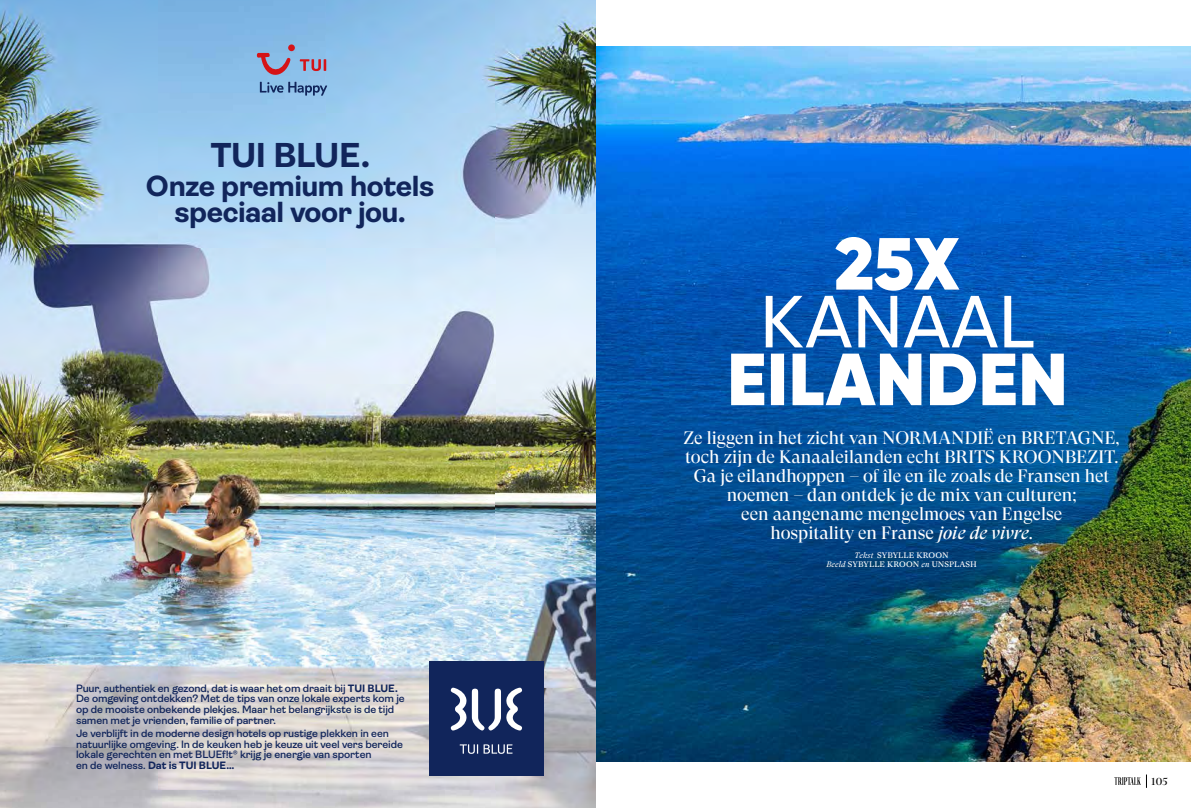
<style>
.page{position:relative;width:1191px;height:808px;background:#fff}
.page>*{position:absolute;margin:0;border:0;box-sizing:border-box;transform-origin:0 0}
.t1{font:700 34.6px "Ambit";letter-spacing:-.015em;color:#11255b}
.t2{font:700 29.1px/26.2px "Ambit";letter-spacing:-.02em;color:#11255b;text-align:center}
.t3{font:18px/19px "GT Super Display";color:#fff;text-align:center}
.t4{font:600 10.7px/10.7px "Ambit";letter-spacing:-.01em;color:#11255b}
.t5{font:10.6px "GT Super Display";color:#000;scale:1.04 1}
.t6{font:8px/9px "GT Super Text";letter-spacing:.02em;color:#fff;text-align:center}
.s1{font-weight:700}
.s2{font-style:italic}
</style>
<div class="page">
<img style="left:595px;top:47px;width:596px;height:714px">
<svg style="left:731px;top:354px;width:332px;height:51px"></svg>
<svg style="left:765px;top:237px;width:268px;height:110px"></svg>
<img style="left:0;top:0;width:595px;height:808px">
<div style="left:288px;top:44px;width:7px;height:7px;background:#d51317;border-radius:50%"></div>
<svg style="left:257px;top:53px;width:70px;height:43px;background:#8a9bc1"></svg>
<div style="left:429px;top:661px;width:114px;height:114px;background:#11255b"></div>
<svg style="left:450px;top:688px;width:72px;height:42px"></svg>
<svg style="left:460px;top:744px;width:52px;height:10px"></svg>
<svg style="left:1146px;top:774px;width:1px;height:14px"></svg>
<svg style="left:1114px;top:777px;width:26px;height:8px"></svg>
<h1 class="t1" style="left:210px;top:136px;width:161px">TUI BLUE.</h1>
<h2 class="t2" style="left:146px;top:173px;width:290px">Onze premium hotels speciaal voor jou.</h2>
<p class="t4" style="left:76px;top:683px;width:330px">Puur, authentiek en gezond, dat is waar het om draait bij <span class="s1">TUI BLUE.<br></span>De omgeving ontdekken? Met de tips van onze lokale experts kom je op de mooiste onbekende plekjes. Maar het belangrijkste is de tijd samen met je vrienden, familie of partner.</p>
<p class="t4" style="left:76px;top:728px;width:328px">Je verblijft in de moderne design hotels op rustige plekken in een natuurlijke omgeving. In de keuken heb je keuze uit veel vers bereide lokale gerechten en met BLUEf!t® krijg je energie van sporten<br>en de welness. <span class="s1">Dat is TUI BLUE…</span></p>
<p class="t3" style="left:683px;top:429px;width:438px">Ze liggen in het zicht van NORMANDIË en BRETAGNE, toch zijn de Kanaaleilanden echt BRITS KROONBEZIT.<br>Ga je eilandhoppen – of île en île zoals de Fransen het noemen – dan ontdek je de mix van culturen;<br>een aangename mengelmoes van Engelse<br>hospitality en Franse <span class="s2">joie de vivre</span>.</p>
<p class="t6" style="left:826px;top:551px;width:152px"><span class="s2">Tekst</span> SYBYLLE KROON<br><span class="s2">Beeld</span> SYBYLLE KROON <span class="s2">en</span> UNSPLASH</p>
<p class="t5" style="left:1151px;top:776px;width:17px">105</p>
</div>
